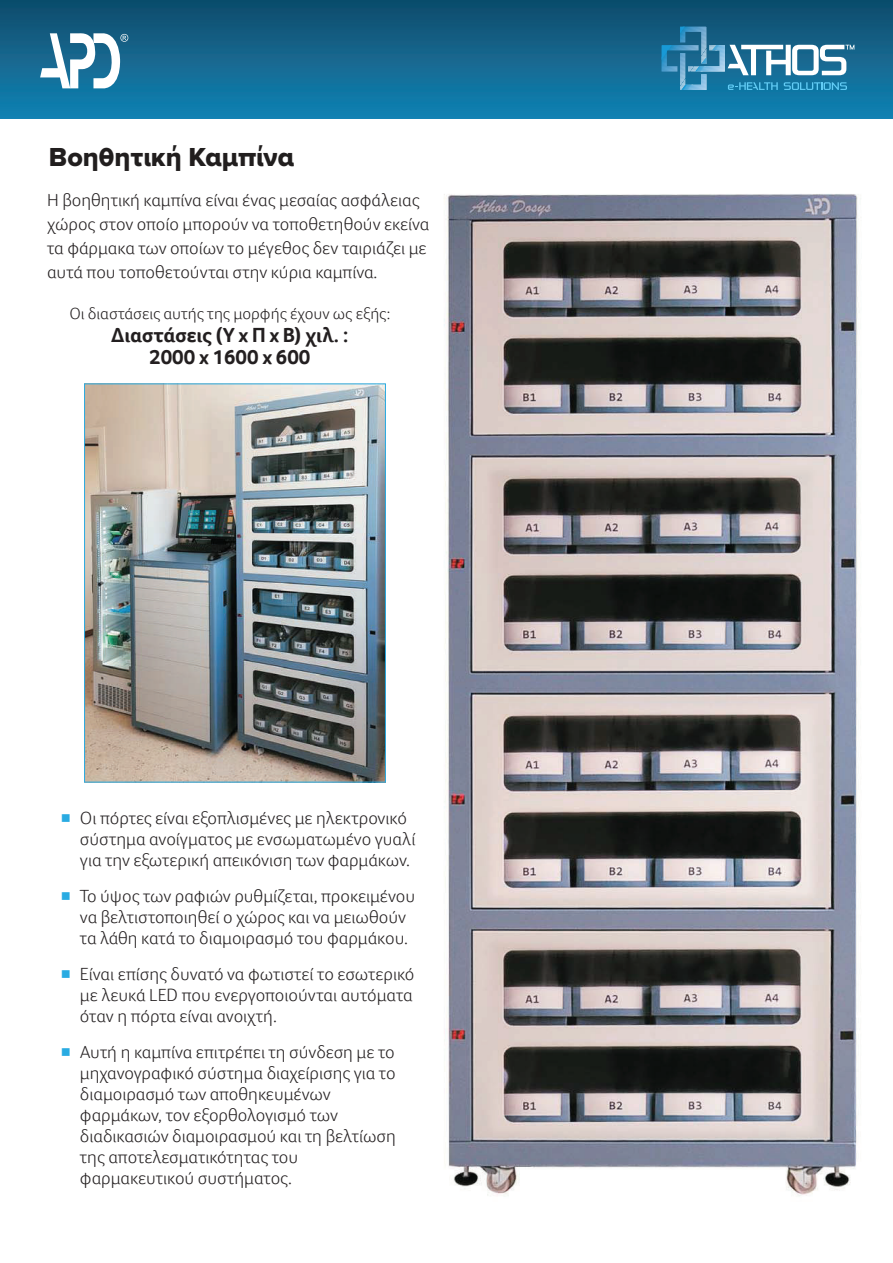
<style>
.page{position:relative;width:893px;height:1263px;background:#fff}
.page>*{position:absolute;margin:0;border:0;box-sizing:border-box;transform-origin:0 0}
.t1{font:27px "Proxima Nova Extrabld";color:#211e1e}
.t2{font:700 21px/22.5px "Foco";color:#231f20;text-align:center}
.t3{font:300 18px/21px "Foco";color:#231f20}
.t4{font:18px "Source Code Variable";color:#29abe2}
.t5{font:300 16.5px "Foco";color:#231f20}
</style>
<div class="page">
<div style="left:0;top:0;width:893px;height:118px;background:linear-gradient(to bottom,#124c6b,#1282b3)"></div>
<svg style="left:40px;top:32px;width:88px;height:56px"></svg>
<svg style="left:662px;top:27px;width:192px;height:63px;background:#4287aa"></svg>
<img style="left:444px;top:194px;width:415px;height:1002px">
<img style="left:86px;top:385px;width:298px;height:395px">
<div style="left:84px;top:383px;width:302px;height:399px;border:1px solid #29abe2"></div>
<h1 class="t1" style="left:49px;top:136px;width:247px">Βοηθητική Καμπίνα</h1>
<p class="t3" style="left:47px;top:188px;width:384px;line-height:24px">Η βοηθητική καμπίνα είναι ένας μεσαίας ασφάλειας χώρος στον οποίο μπορούν να τοποθετηθούν εκείνα τα φάρμακα των οποίων το μέγεθος δεν ταιριάζει με αυτά που τοποθετούνται στην κύρια καμπίνα.</p>
<p class="t5" style="left:69px;top:303px;width:322px">Οι διαστάσεις αυτής της μορφής έχουν ως εξής:</p>
<p class="t2" style="left:111px;top:323px;width:239px">Διαστάσεις (Υ x Π x Β) χιλ. :<br>2000 x 1600 x 600</p>
<p class="t4" style="left:60px;top:805px;width:12px">■</p>
<p class="t4" style="left:60px;top:883px;width:12px">■</p>
<p class="t4" style="left:60px;top:961px;width:12px">■</p>
<p class="t4" style="left:60px;top:1039px;width:12px">■</p>
<p class="t3" style="left:80px;top:807px;width:337px">Οι πόρτες είναι εξοπλισμένες με ηλεκτρονικό σύστημα ανοίγματος με ενσωματωμένο γυαλί για την εξωτερική απεικόνιση των φαρμάκων.</p>
<p class="t3" style="left:80px;top:885px;width:337px">Το ύψος των ραφιών ρυθμίζεται, προκειμένου να βελτιστοποιηθεί ο χώρος και να μειωθούν τα λάθη κατά το διαμοιρασμό του φαρμάκου.</p>
<p class="t3" style="left:80px;top:963px;width:336px;text-align:justify">Είναι επίσης δυνατό να φωτιστεί το εσωτερικό με λευκά LED που ενεργοποιούνται αυτόματα όταν η πόρτα είναι ανοιχτή.</p>
<p class="t3" style="left:80px;top:1041px;width:317px">Αυτή η καμπίνα επιτρέπει τη σύνδεση με το μηχανογραφικό σύστημα διαχείρισης για το διαμοιρασμό των αποθηκευμένων φαρμάκων, τον εξορθολογισμό των διαδικασιών διαμοιρασμού και τη βελτίωση της αποτελεσματικότητας του φαρμακευτικού συστήματος.</p>
</div>
